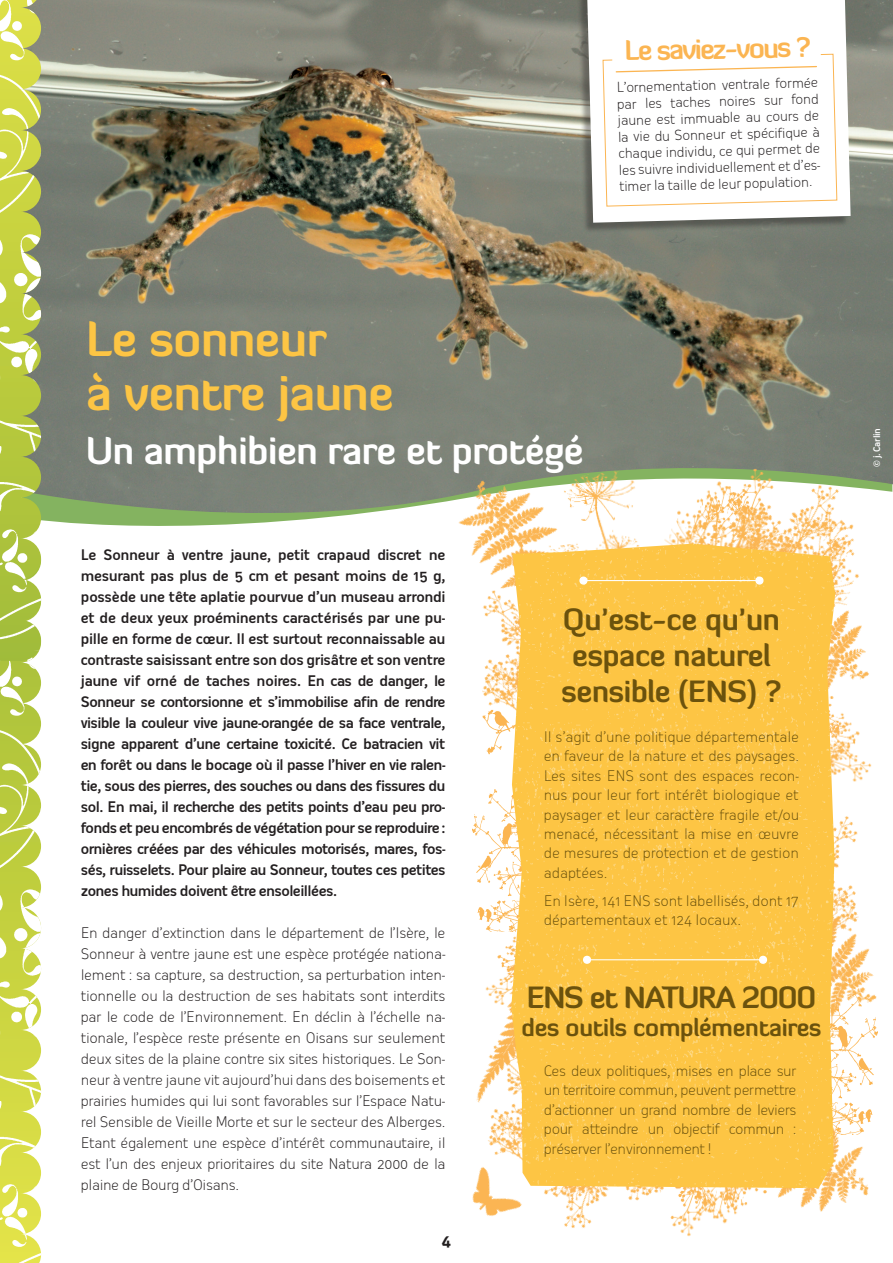
<style>
.page{position:relative;width:893px;height:1263px;background:#fff}
.page>*{position:absolute;margin:0;border:0;box-sizing:border-box;transform-origin:0 0}
.t1{font:700 48px/54px "Diavlo";letter-spacing:-.01em;color:#fdc544}
.t2{font:700 37.5px "Diavlo";letter-spacing:-.01em;color:#fff}
.t3{font:700 30px/36px "Diavlo";letter-spacing:-.01em;color:#6b520d;text-align:center}
.t4{font:700 30px "Diavlo";letter-spacing:-.04em;color:#6b520d}
.t5{font:700 27.45px "Diavlo";color:#fbb552}
.t6{font:700 24px "Diavlo";letter-spacing:-.01em;color:#6b520d}
.t7{font:700 15px "Oceania";color:#231f20}
.t8{font:500 14.25px/21px "Oceania";letter-spacing:-.045em;color:#231f20;text-align:justify}
.t9{font:300 14.25px/21px "Oceania";letter-spacing:-.03em;color:#231f20;text-align:justify}
.t10{font:300 14.25px/19.5px "Oceania";letter-spacing:-.02em;color:#6b520d;text-align:justify}
.t11{font:300 13.5px/16.5px "Oceania";color:#231f20}
.t12{font:500 9px "Oceania";letter-spacing:-.045em;color:#fff}
</style>
<div class="page">
<img style="left:41px;top:0;width:852px;height:526px">
<div style="left:576px;top:0;width:273px;height:233px;background:#231f20;opacity:.4"></div>
<svg style="left:587px;top:0;width:264px;height:223px"></svg>
<svg style="left:602px;top:46px;width:236px;height:161px"></svg>
<img style="left:442px;top:456px;width:148px;height:123px">
<img style="left:651px;top:461px;width:44px;height:83px">
<img style="left:835px;top:713px;width:37px;height:69px">
<img style="left:835px;top:669px;width:34px;height:11px">
<img style="left:482px;top:579px;width:29px;height:124px">
<img style="left:835px;top:816px;width:35px;height:138px">
<img style="left:482px;top:703px;width:29px;height:48px">
<img style="left:472px;top:751px;width:39px;height:181px">
<img style="left:835px;top:954px;width:43px;height:130px">
<img style="left:702px;top:1188px;width:13px;height:31px">
<img style="left:488px;top:1124px;width:214px;height:112px">
<img style="left:695px;top:427px;width:198px;height:242px">
<img style="left:715px;top:1084px;width:158px;height:140px">
<img style="left:476px;top:945px;width:35px;height:179px">
<img style="left:543px;top:464px;width:144px;height:80px">
<img style="left:472px;top:1163px;width:56px;height:72px">
<img style="left:511px;top:544px;width:324px;height:644px">
<hr style="left:587px;top:959px;width:176px;height:1px;background:#fff">
<svg style="left:582px;top:955px;width:10px;height:10px"></svg>
<svg style="left:758px;top:955px;width:10px;height:10px"></svg>
<hr style="left:583px;top:580px;width:177px;height:1px;background:#fff">
<svg style="left:578px;top:576px;width:10px;height:10px"></svg>
<svg style="left:754px;top:576px;width:11px;height:10px"></svg>
<svg style="left:0;top:650px;width:41px;height:613px"></svg>
<img style="left:0;top:0;width:41px;height:650px">
<h3 class="t5" style="left:624px;top:33px;width:188px;rotate:-1deg">Le saviez-vous ?</h3>
<p class="t11" style="left:615px;top:80px;width:207px;rotate:-2deg">L’ornementation ventrale formée par les taches noires sur fond jaune est immuable au cours de la vie du Sonneur et spécifique à chaque individu, ce qui permet de les suivre individuellement et d’es&shy;timer la taille de leur population.</p>
<h1 class="t1" style="left:86px;top:311px;width:309px">Le sonneur<br>à ventre jaune</h1>
<h2 class="t2" style="left:86px;top:427px;width:499px">Un amphibien rare et protégé</h2>
<p class="t8" style="left:81px;top:544px;width:366px">Le Sonneur à ventre jaune, petit crapaud discret ne mesurant pas plus de 5 cm et pesant moins de 15 g, possède une tête aplatie pourvue d’un museau arrondi et de deux yeux proéminents caractérisés par une pu&shy;pille en forme de cœur. Il est surtout reconnaissable au contraste saisissant entre son dos grisâtre et son ventre jaune vif orné de taches noires. En cas de danger, le Sonneur se contorsionne et s’immobilise afin de rendre visible la couleur vive jaune-orangée de sa face ventrale, signe apparent d’une certaine toxicité. Ce batracien vit en forêt ou dans le bocage où il passe l’hiver en vie ralen&shy;tie, sous des pierres, des souches ou dans des fissures du sol. En mai, il recherche des petits points d’eau peu pro&shy;fonds et peu encombrés de végétation pour se reproduire : ornières créées par des véhicules motorisés, mares, fos&shy;sés, ruisselets. Pour plaire au Sonneur, toutes ces petites zones humides doivent être ensoleillées.</p>
<p class="t9" style="left:81px;top:922px;width:366px">En danger d’extinction dans le département de l’Isère, le Sonneur à ventre jaune est une espèce protégée nationa&shy;lement : sa capture, sa destruction, sa perturbation inten&shy;tionnelle ou la destruction de ses habitats sont interdits par le code de l’Environnement. En déclin à l’échelle na&shy;tionale, l’espèce reste présente en Oisans sur seulement deux sites de la plaine contre six sites historiques. Le Son&shy;neur à ventre jaune vit aujourd’hui dans des boisements et prairies humides qui lui sont favorables sur l’Espace Natu&shy;rel Sensible de Vieille Morte et sur le secteur des Alberges.<br>Etant également une espèce d’intérêt communautaire, il est l’un des enjeux prioritaires du site Natura 2000 de la plaine de Bourg d’Oisans.</p>
<p class="t7" style="left:442px;top:1231px;width:11px">4</p>
<h3 class="t3" style="left:561px;top:601px;width:222px">Qu’est-ce qu’un espace naturel sensible (ENS) ?</h3>
<p class="t10" style="left:544px;top:726px;width:257px">Il s’agit d’une politique départementale en faveur de la nature et des paysages.<br>Les sites ENS sont des espaces recon&shy;nus pour leur fort intérêt biologique et paysager et leur caractère fragile et/ou menacé, nécessitant la mise en œuvre de mesures de protection et de gestion adaptées.</p>
<p class="t10" style="left:544px;top:891px;width:257px">En Isère, 141 ENS sont labellisés, dont 17 départementaux et 124 locaux.</p>
<h3 class="t4" style="left:527px;top:978px;width:291px">ENS et NATURA 2000</h3>
<h3 class="t6" style="left:521px;top:1012px;width:302px">des outils complémentaires</h3>
<p class="t10" style="left:544px;top:1060px;width:254px">Ces deux politiques, mises en place sur un territoire commun, peuvent permettre d’actionner un grand nombre de leviers pour atteindre un objectif commun : préserver l’environnement !</p>
<p class="t12" style="left:871px;top:467px;width:40px;rotate:-90deg">© j. Carlin</p>
</div>
